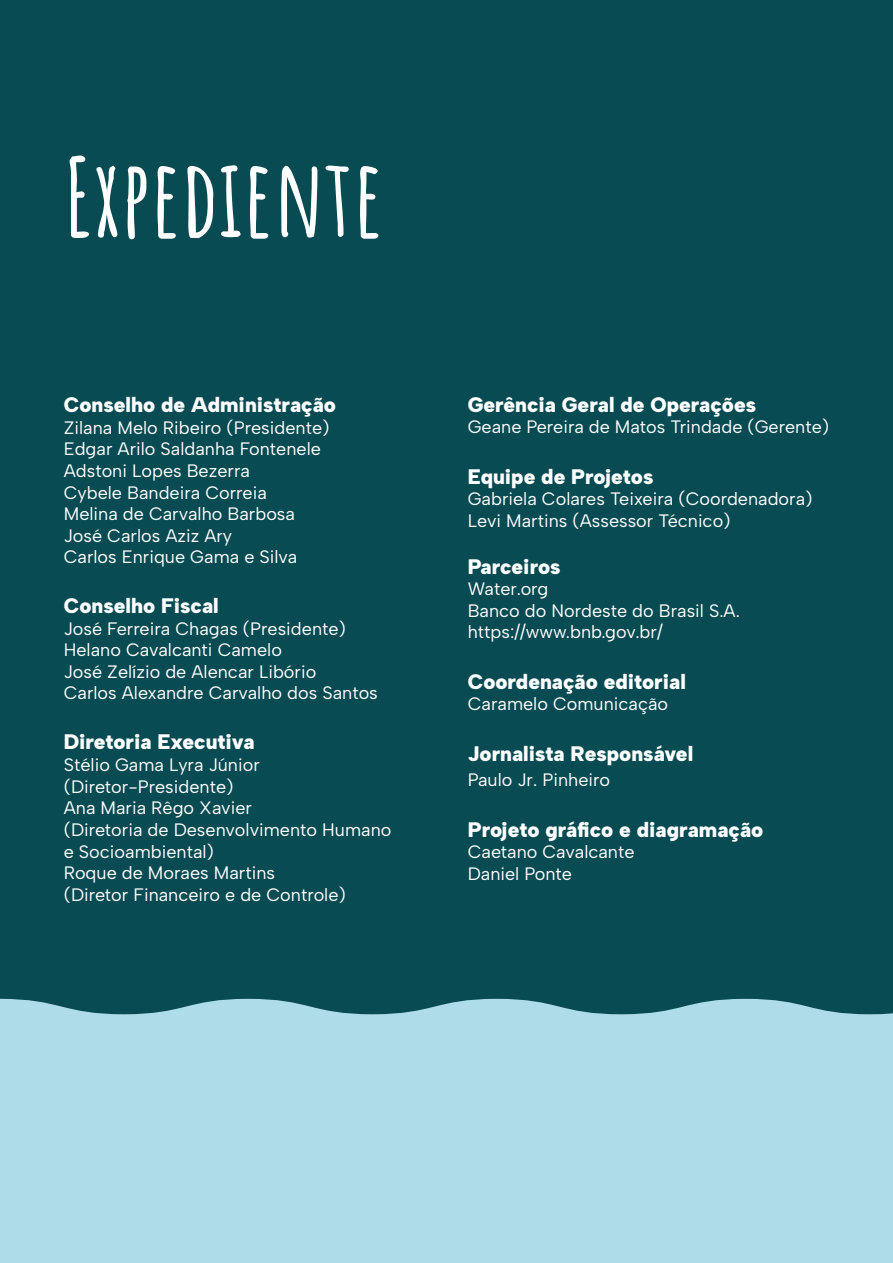
<style>
.page{position:relative;width:893px;height:1263px;background:#094b52}
.page>*{position:absolute;margin:0;border:0;box-sizing:border-box;transform-origin:0 0}
.t1{font:700 108px "Amatic SC";color:#fff}
.t2{font:900 21px "Albert Sans";color:#fff}
.t3{font:18px "Albert Sans";color:#fff}
</style>
<div class="page">
<div style="left:0;top:998px;width:893px;height:265px;background:#aedce8"></div>
<p class="t1" style="left:64px;top:114px;width:321px">Expediente</p>
<p class="t2" style="left:64px;top:392px;width:274px">Conselho de Administração</p>
<p class="t3" style="left:64px;top:417px;width:267px">Zilana Melo Ribeiro (Presidente)</p>
<p class="t3" style="left:64px;top:438px;width:259px">Edgar Arilo Saldanha Fontenele</p>
<p class="t3" style="left:64px;top:460px;width:188px">Adstoni Lopes Bezerra</p>
<p class="t3" style="left:64px;top:481px;width:205px">Cybele Bandeira Correia</p>
<p class="t3" style="left:64px;top:503px;width:233px">Melina de Carvalho Barbosa</p>
<p class="t3" style="left:64px;top:525px;width:170px">José Carlos Aziz Ary</p>
<p class="t3" style="left:64px;top:546px;width:235px">Carlos Enrique Gama e Silva</p>
<p class="t2" style="left:64px;top:593px;width:156px">Conselho Fiscal</p>
<p class="t3" style="left:64px;top:618px;width:284px">José Ferreira Chagas (Presidente)</p>
<p class="t3" style="left:64px;top:639px;width:220px">Helano Cavalcanti Camelo</p>
<p class="t3" style="left:64px;top:661px;width:254px">José Zelízio de Alencar Libório</p>
<p class="t3" style="left:64px;top:682px;width:316px">Carlos Alexandre Carvalho dos Santos</p>
<p class="t2" style="left:64px;top:729px;width:192px">Diretoria Executiva</p>
<p class="t3" style="left:64px;top:754px;width:198px">Stélio Gama Lyra Júnior</p>
<p class="t3" style="left:64px;top:775px;width:171px">(Diretor-Presidente)</p>
<p class="t3" style="left:64px;top:797px;width:190px">Ana Maria Rêgo Xavier</p>
<p class="t3" style="left:64px;top:819px;width:329px">(Diretoria de Desenvolvimento Humano</p>
<p class="t3" style="left:64px;top:840px;width:152px">e Socioambiental)</p>
<p class="t3" style="left:64px;top:862px;width:213px">Roque de Moraes Martins</p>
<p class="t3" style="left:64px;top:883px;width:284px">(Diretor Financeiro e de Controle)</p>
<p class="t2" style="left:468px;top:392px;width:290px">Gerência Geral de Operações</p>
<p class="t3" style="left:468px;top:416px;width:363px">Geane Pereira de Matos Trindade (Gerente)</p>
<p class="t2" style="left:468px;top:463px;width:187px">Equipe de Projetos</p>
<p class="t3" style="left:468px;top:488px;width:346px">Gabriela Colares Teixeira (Coordenadora)</p>
<p class="t3" style="left:468px;top:510px;width:264px">Levi Martins (Assessor Técnico)</p>
<p class="t2" style="left:468px;top:553px;width:94px">Parceiros</p>
<p class="t3" style="left:468px;top:578px;width:82px">Water.org</p>
<p class="t3" style="left:468px;top:600px;width:274px">Banco do Nordeste do Brasil S.A.</p>
<p class="t3" style="left:468px;top:621px;width:197px">https://www.bnb.gov.br/</p>
<p class="t2" style="left:468px;top:669px;width:220px">Coordenação editorial</p>
<p class="t3" style="left:468px;top:693px;width:202px">Caramelo Comunicação</p>
<p class="t2" style="left:468px;top:741px;width:227px">Jornalista Responsável</p>
<p class="t3" style="left:468px;top:769px;width:144px">Paulo Jr. Pinheiro</p>
<p class="t2" style="left:468px;top:816px;width:297px">Projeto gráfico e diagramação</p>
<p class="t3" style="left:468px;top:841px;width:168px">Caetano Cavalcante</p>
<p class="t3" style="left:468px;top:862px;width:106px">Daniel Ponte</p>
</div>
